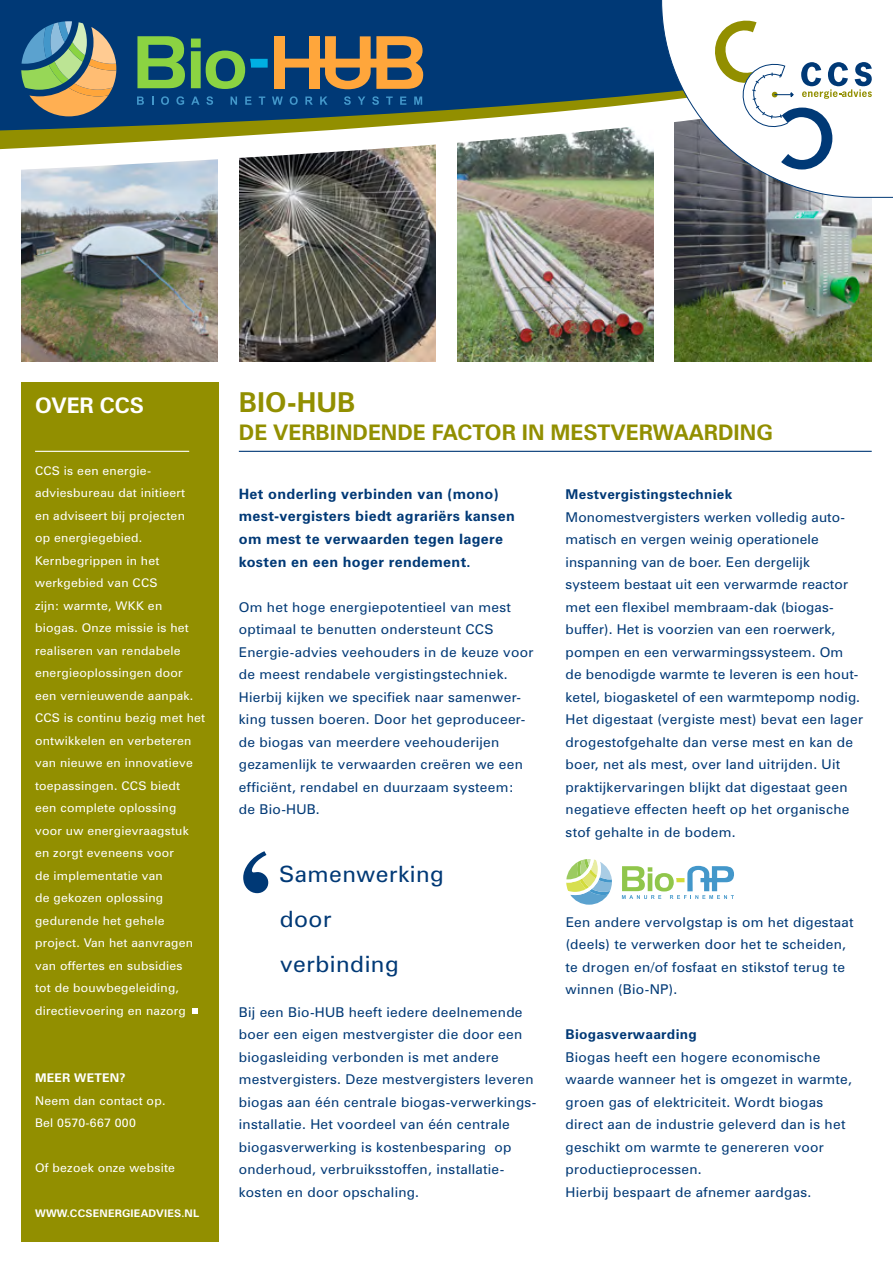
<style>
.page{position:relative;width:893px;height:1263px;background:#fff}
.page>*{position:absolute;margin:0;border:0;box-sizing:border-box;transform-origin:0 0}
.t1{font:700 126px "Century Schoolbook";color:#003976}
.t2{font:700 27.45px "Zurich BT";color:#928f00}
.t3{font:22.5px/45px "Zurich BT";letter-spacing:.02em;color:#003976}
.t4{font:700 21.45px "Zurich BT";color:#928f00}
.t5{font:700 21.45px "Zurich BT";color:#fff}
.t6{font:700 14.25px/22.5px "Zurich BT";letter-spacing:.02em;color:#003976}
.t7{font:13.5px/22.5px "Zurich BT";letter-spacing:.02em;color:#003976}
.t8{font:700 13.5px "Zurich BT";letter-spacing:.02em;color:#003976}
.t9{font:12px/22.5px "Zurich BT";letter-spacing:.02em;color:#fff}
.t10{font:700 12px "Zurich BT";letter-spacing:.02em;color:#fff}
.t11{font:700 10.5px "Zurich BT";letter-spacing:.02em;color:#fff}
</style>
<div class="page">
<img style="left:675px;top:199px;width:197px;height:162px">
<img style="left:457px;top:199px;width:197px;height:162px">
<img style="left:239px;top:199px;width:197px;height:162px">
<img style="left:21px;top:199px;width:197px;height:162px">
<img style="left:21px;top:150px;width:851px;height:49px">
<svg style="left:0;top:131px;width:654px;height:19px"></svg>
<svg style="left:0;top:0;width:661px;height:131px;background:#204f75"></svg>
<svg style="left:661px;top:0;width:232px;height:198px"></svg>
<div style="left:21px;top:383px;width:198px;height:859px;background:#928f00"></div>
<svg style="left:711px;top:20px;width:161px;height:150px"></svg>
<hr style="left:239px;top:451px;width:633px;height:1px;background:#003976">
<hr style="left:35px;top:451px;width:154px;height:1px;background:#fff">
<svg style="left:192px;top:1008px;width:6px;height:5px"></svg>
<svg style="left:137px;top:97px;width:7px;height:8px"></svg>
<svg style="left:161px;top:96px;width:8px;height:9px"></svg>
<svg style="left:176px;top:96px;width:8px;height:9px"></svg>
<svg style="left:191px;top:97px;width:9px;height:8px"></svg>
<svg style="left:206px;top:96px;width:7px;height:9px"></svg>
<svg style="left:231px;top:97px;width:6px;height:8px"></svg>
<svg style="left:245px;top:97px;width:6px;height:8px"></svg>
<svg style="left:259px;top:97px;width:6px;height:8px"></svg>
<svg style="left:272px;top:97px;width:11px;height:8px"></svg>
<svg style="left:290px;top:96px;width:8px;height:9px"></svg>
<svg style="left:305px;top:97px;width:8px;height:8px"></svg>
<svg style="left:320px;top:97px;width:8px;height:8px"></svg>
<svg style="left:344px;top:96px;width:7px;height:9px"></svg>
<svg style="left:358px;top:97px;width:7px;height:8px"></svg>
<svg style="left:372px;top:96px;width:7px;height:9px"></svg>
<svg style="left:386px;top:97px;width:7px;height:8px"></svg>
<svg style="left:400px;top:97px;width:6px;height:8px"></svg>
<svg style="left:414px;top:97px;width:8px;height:8px"></svg>
<svg style="left:137px;top:36px;width:48px;height:52px;background:#5da052"></svg>
<svg style="left:191px;top:39px;width:77px;height:50px;background:#2f7268"></svg>
<svg style="left:283px;top:36px;width:140px;height:53px;background:#847157"></svg>
<div style="left:274px;top:36px;width:11px;height:52px;background:#ffa63b"></div>
<div style="left:309px;top:36px;width:11px;height:52px;background:#ffa63b"></div>
<svg style="left:21px;top:21px;width:95px;height:95px;background:#7f8e7b"></svg>
<svg style="left:622px;top:866px;width:112px;height:33px"></svg>
<svg style="left:566px;top:859px;width:46px;height:46px"></svg>
<h3 class="t5" style="left:35px;top:392px;width:110px">OVER CCS</h3>
<p class="t9" style="left:35px;top:459px;width:172px">CCS is een energie&shy;adviesbureau dat initieert<br>en adviseert bij projecten<br>op energiegebied.<br>Kernbegrippen in het werkgebied van CCS<br>zijn: warmte, WKK en biogas. Onze missie is het realiseren van rendabele energieoplossingen door een vernieuwende aanpak.<br>CCS is continu bezig met het ontwikkelen en verbeteren van nieuwe en innovatieve toepassingen. CCS biedt<br>een complete oplossing voor uw energievraagstuk en zorgt eveneens voor<br>de implementatie van<br>de gekozen oplossing gedurende het gehele project. Van het aanvragen van offertes en subsidies<br>tot de bouwbegeleiding, directievoering en nazorg</p>
<p class="t10" style="left:35px;top:1071px;width:92px">MEER WETEN?</p>
<p class="t9" style="left:35px;top:1089px;width:132px">Neem dan contact op.<br>Bel 0570-667 000</p>
<p class="t9" style="left:35px;top:1157px;width:141px">Of bezoek onze website</p>
<p class="t11" style="left:35px;top:1207px;width:166px">WWW.CCSENERGIEADVIES.NL</p>
<h2 class="t2" style="left:239px;top:386px;width:118px">BIO-HUB</h2>
<h3 class="t4" style="left:239px;top:419px;width:535px">DE VERBINDENDE FACTOR IN MESTVERWAARDING</h3>
<p class="t6" style="left:239px;top:482px;width:278px">Het onderling verbinden van (mono) mest-vergisters biedt agrariërs kansen om mest te verwaarden tegen lagere kosten en een hoger rendement.</p>
<p class="t7" style="left:239px;top:595px;width:296px">Om het hoge energiepotentieel van mest optimaal te benutten ondersteunt CCS Energie-advies veehouders in de keuze voor de meest rendabele vergistingstechniek.<br>Hierbij kijken we specifiek naar samenwer&shy;king tussen boeren. Door het geproduceer&shy;de biogas van meerdere veehouderijen gezamenlijk te verwaarden creëren we een efficiënt, rendabel en duurzaam systeem:<br>de Bio-HUB.</p>
<h1 class="t1" style="left:239px;top:823px;width:33px">‘</h1>
<h3 class="t3" style="left:279px;top:851px;width:166px">Samenwerking door verbinding</h3>
<p class="t7" style="left:239px;top:1000px;width:299px">Bij een Bio-HUB heeft iedere deelnemende boer een eigen mestvergister die door een biogasleiding verbonden is met andere mestvergisters. Deze mestvergisters leveren biogas aan één centrale biogas-verwerkings&shy;installatie. Het voordeel van één centrale biogasverwerking is kostenbesparing op onderhoud, verbruiksstoffen, installatie&shy;kosten en door opschaling.</p>
<p class="t8" style="left:566px;top:486px;width:168px">Mestvergistingstechniek</p>
<p class="t7" style="left:566px;top:505px;width:299px">Monomestvergisters werken volledig auto&shy;matisch en vergen weinig operationele inspanning van de boer. Een dergelijk systeem bestaat uit een verwarmde reactor met een flexibel membraam-dak (biogas&shy;buffer). Het is voorzien van een roerwerk, pompen en een verwarmingssysteem. Om<br>de benodigde warmte te leveren is een hout&shy;ketel, biogasketel of een warmtepomp nodig.<br>Het digestaat (vergiste mest) bevat een lager drogestofgehalte dan verse mest en kan de boer, net als mest, over land uitrijden. Uit praktijkervaringen blijkt dat digestaat geen negatieve effecten heeft op het organische stof gehalte in de bodem.</p>
<p class="t7" style="left:566px;top:910px;width:289px">Een andere vervolgstap is om het digestaat (deels) te verwerken door het te scheiden, te drogen en/of fosfaat en stikstof terug te winnen (Bio-NP).</p>
<p class="t8" style="left:566px;top:1026px;width:133px">Biogasverwaarding</p>
<p class="t7" style="left:566px;top:1045px;width:288px">Biogas heeft een hogere economische waarde wanneer het is omgezet in warmte, groen gas of elektriciteit. Wordt biogas direct aan de industrie geleverd dan is het geschikt om warmte te genereren voor productieprocessen.<br>Hierbij bespaart de afnemer aardgas.</p>
</div>
